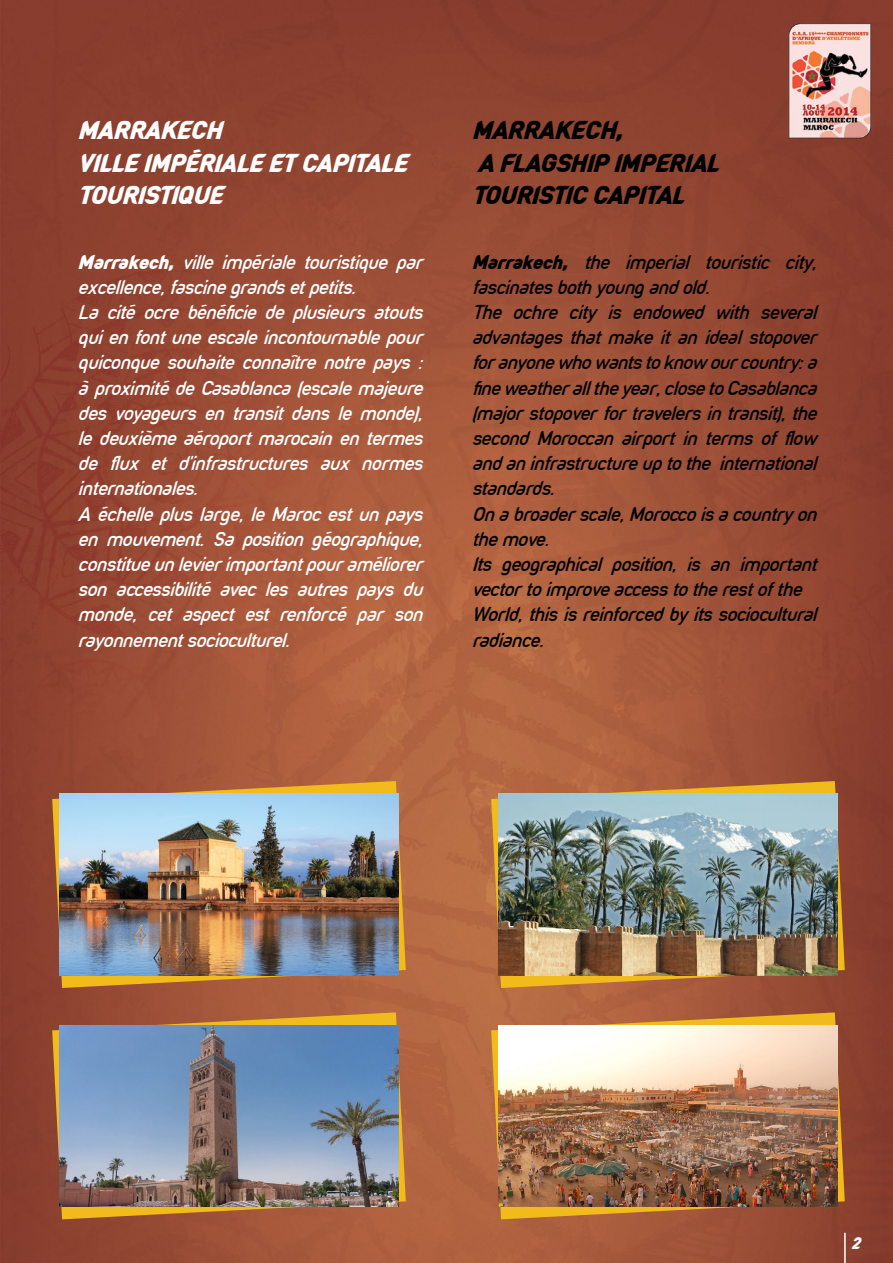
<style>
.page{position:relative;width:893px;height:1263px;background:#fff}
.page>*{position:absolute;margin:0;border:0;box-sizing:border-box;transform-origin:0 0}
.t1{font:900 27px/32.4px "IAAF Sans";color:#fff}
.t2{font:900 27px/32.4px "IAAF Sans";color:#000}
.t3{font:21px/25.2px "IAAF Sans";color:#fff}
.t4{font:21px/25.2px "IAAF Sans";color:#000}
.t5{font:900 18px "IAAF Sans";color:#fff}
.s1{font-weight:900}
</style>
<div class="page">
<img style="left:0;top:0;width:893px;height:1263px">
<hr style="left:844px;top:1233px;width:2px;height:30px;background:#fff">
<svg style="left:52px;top:781px;width:354px;height:207px;background:#b97a38"></svg>
<svg style="left:52px;top:1012px;width:354px;height:207px;background:#bc762e"></svg>
<svg style="left:491px;top:781px;width:354px;height:207px;background:#bd7d37"></svg>
<svg style="left:491px;top:1012px;width:354px;height:207px;background:#bf7a30"></svg>
<img style="left:59px;top:794px;width:340px;height:181px">
<img style="left:59px;top:1025px;width:340px;height:182px">
<img style="left:498px;top:794px;width:340px;height:181px">
<img style="left:498px;top:1025px;width:340px;height:182px">
<p class="t1" style="left:78px;top:114px;width:330px">MARRAKECH<br>VILLE IMPÉRIALE ET CAPITALE<br>TOURISTIQUE</p>
<p class="t2" style="left:472px;top:114px;width:248px">MARRAKECH,<br>A FLAGSHIP IMPERIAL<br>TOURISTIC CAPITAL</p>
<p class="t3" style="left:78px;top:249px;width:346px"><span class="s1">MARRAKECH,</span> ville impériale touristique par excellence, fascine grands et petits.<br>La cité ocre bénéficie de plusieurs atouts qui en font une escale incontournable pour quiconque souhaite connaître notre pays : à proximité de Casablanca (escale majeure des voyageurs en transit dans le monde), le deuxième aéroport marocain en termes de flux et d’infrastructures aux normes internationales.<br>A échelle plus large, le Maroc est un pays en mouvement. Sa position géographique, constitue un levier important pour améliorer son accessibilité avec les autres pays du monde, cet aspect est renforcé par son rayonnement socioculturel.</p>
<p class="t4" style="left:472px;top:249px;width:346px"><span class="s1">MARRAKECH,</span> the imperial touristic city, fascinates both young and old.<br>The ochre city is endowed with several advantages that make it an ideal stopover for anyone who wants to know our country: a fine weather all the year, close to Casablanca (major stopover for travelers in transit), the second Moroccan airport in terms of flow and an infrastructure up to the international standards.<br>On a broader scale, Morocco is a country on the move.<br>Its geographical position, is an important vector to improve access to the rest of the World, this is reinforced by its sociocultural radiance.</p>
<p class="t5" style="left:852px;top:1233px;width:10px">2</p>
</div>
